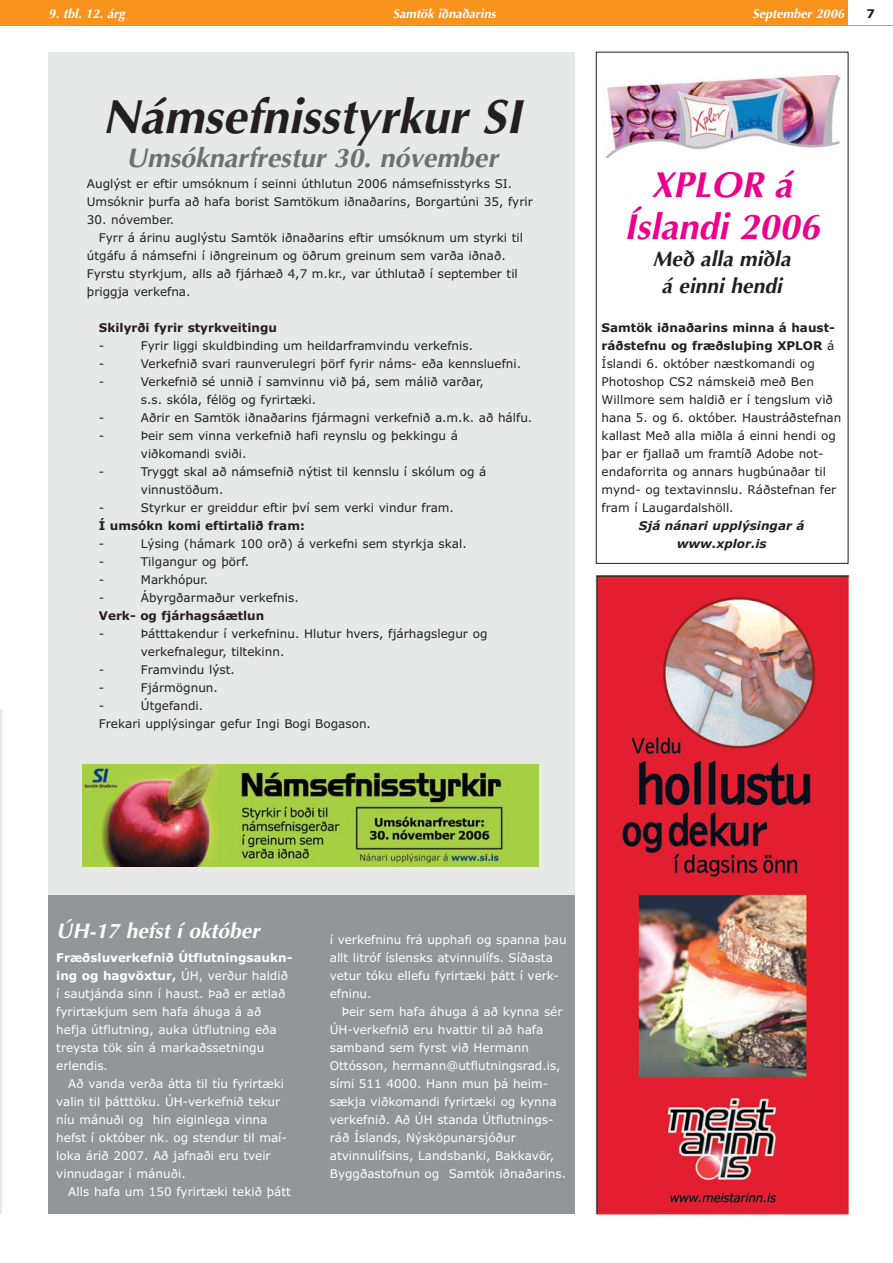
<style>
.page{position:relative;width:893px;height:1263px;background:#fff}
.page>*{position:absolute;margin:0;border:0;box-sizing:border-box;transform-origin:0 0}
.t1{font:italic 700 48px "Optima";color:#231f20}
.t2{font:italic 700 36px/42px "Optima";color:#ec008c;text-align:center}
.t3{font:italic 700 27px "Optima";color:#6d6f71}
.t4{font:italic 700 21px/27px "Optima";color:#231f20;text-align:center}
.t5{font:italic 700 21px "Optima";color:#fff}
.t6{font:italic 700 12.75px "Optima";color:#fff}
.t7{font:12px/18px "Verdana";color:#231f20}
.t8{font:12px/18px "Verdana";color:#fff}
.t9{font:700 12px "Verdana";color:#231f20}
.t10{font:italic 700 12px/18px "Verdana";color:#231f20;text-align:center}
.s1{font-weight:700}
</style>
<div class="page">
<div style="left:596px;top:52px;width:252px;height:512px;border:1px solid #231f20"></div>
<div style="left:49px;top:895px;width:525px;height:319px;background:#939598"></div>
<div style="left:49px;top:52px;width:525px;height:842px;background:#e7e8e8"></div>
<hr style="left:0;top:709px;width:2px;height:505px;background:#e7e8e8">
<div style="left:2px;top:0;width:890px;height:26px;background:#f7931d"></div>
<div style="left:848px;top:0;width:44px;height:25px;background:#fff"></div>
<hr style="left:0;top:0;width:2px;height:26px;background:#f7931d">
<img style="left:82px;top:764px;width:456px;height:103px">
<img style="left:605px;top:75px;width:236px;height:83px">
<img style="left:596px;top:575px;width:254px;height:640px">
<p class="t6" style="left:49px;top:8px;width:78px">9. tbl. 12. árg</p>
<p class="t6" style="left:392px;top:8px;width:105px">Samtök iðnaðarins</p>
<p class="t6" style="left:752px;top:8px;width:93px">September 2006</p>
<p class="t9" style="left:866px;top:9px;width:10px">7</p>
<h1 class="t1" style="left:102px;top:97px;width:421px">Námsefnisstyrkur SI</h1>
<h3 class="t3" style="left:126px;top:147px;width:373px">Umsóknarfrestur 30. nóvember</h3>
<p class="t7" style="left:87px;top:175px;width:447px">Auglýst er eftir umsóknum í seinni úthlutun 2006 námsefnisstyrks SI.<br>Umsóknir þurfa að hafa borist Samtökum iðnaðarins, Borgartúni 35, fyrir</p>
<p class="t7" style="left:87px;top:211px;width:89px">30. nóvember.</p>
<p class="t7" style="left:99px;top:229px;width:425px">Fyrr á árinu auglýstu Samtök iðnaðarins eftir umsóknum um styrki til</p>
<p class="t7" style="left:87px;top:247px;width:420px">útgáfu á námsefni í iðngreinum og öðrum greinum sem varða iðnað.</p>
<p class="t7" style="left:87px;top:265px;width:432px">Fyrstu styrkjum, alls að fjárhæð 4,7 m.kr., var úthlutað í september til</p>
<p class="t7" style="left:87px;top:283px;width:105px">þriggja verkefna.</p>
<p class="t9" style="left:99px;top:323px;width:180px">Skilyrði fyrir styrkveitingu</p>
<p class="t7" style="left:99px;top:337px;width:7px">-</p>
<p class="t7" style="left:141px;top:337px;width:334px">Fyrir liggi skuldbinding um heildarframvindu verkefnis.</p>
<p class="t7" style="left:99px;top:355px;width:7px">-</p>
<p class="t7" style="left:141px;top:355px;width:382px">Verkefnið svari raunverulegri þörf fyrir náms- eða kennsluefni.</p>
<p class="t7" style="left:99px;top:373px;width:7px">-</p>
<p class="t7" style="left:141px;top:373px;width:344px">Verkefnið sé unnið í samvinnu við þá, sem málið varðar, s.s. skóla, félög og fyrirtæki.</p>
<p class="t7" style="left:99px;top:409px;width:7px">-</p>
<p class="t7" style="left:141px;top:409px;width:393px">Aðrir en Samtök iðnaðarins fjármagni verkefnið a.m.k. að hálfu.</p>
<p class="t7" style="left:99px;top:427px;width:7px">-</p>
<p class="t7" style="left:141px;top:427px;width:318px">Þeir sem vinna verkefnið hafi reynslu og þekkingu á viðkomandi sviði.</p>
<p class="t7" style="left:99px;top:463px;width:7px">-</p>
<p class="t7" style="left:141px;top:463px;width:347px">Tryggt skal að námsefnið nýtist til kennslu í skólum og á vinnustöðum.</p>
<p class="t7" style="left:99px;top:499px;width:7px">-</p>
<p class="t7" style="left:141px;top:499px;width:314px">Styrkur er greiddur eftir því sem verki vindur fram.</p>
<p class="t9" style="left:99px;top:521px;width:207px">Í umsókn komi eftirtalið fram:</p>
<p class="t7" style="left:99px;top:535px;width:7px">-</p>
<p class="t7" style="left:141px;top:535px;width:327px">Lýsing (hámark 100 orð) á verkefni sem styrkja skal.</p>
<p class="t7" style="left:99px;top:553px;width:7px">-</p>
<p class="t7" style="left:141px;top:553px;width:110px">Tilgangur og þörf.</p>
<p class="t7" style="left:99px;top:571px;width:7px">-</p>
<p class="t7" style="left:141px;top:571px;width:69px">Markhópur.</p>
<p class="t7" style="left:99px;top:589px;width:7px">-</p>
<p class="t7" style="left:141px;top:589px;width:159px">Ábyrgðarmaður verkefnis.</p>
<p class="t9" style="left:99px;top:611px;width:167px">Verk- og fjárhagsáætlun</p>
<p class="t7" style="left:99px;top:625px;width:7px">-</p>
<p class="t7" style="left:141px;top:625px;width:348px">Þátttakendur í verkefninu. Hlutur hvers, fjárhagslegur og verkefnalegur, tiltekinn.</p>
<p class="t7" style="left:99px;top:661px;width:7px">-</p>
<p class="t7" style="left:141px;top:661px;width:96px">Framvindu lýst.</p>
<p class="t7" style="left:99px;top:679px;width:7px">-</p>
<p class="t7" style="left:141px;top:679px;width:78px">Fjármögnun.</p>
<p class="t7" style="left:99px;top:697px;width:7px">-</p>
<p class="t7" style="left:99px;top:697px;width:273px;text-indent:42px">Útgefandi.<br>Frekari upplýsingar gefur Ingi Bogi Bogason.</p>
<h2 class="t2" style="left:624px;top:168px;width:197px">XPLOR á<br>Íslandi 2006</h2>
<h3 class="t4" style="left:653px;top:248px;width:139px">Með alla miðla á einni hendi</h3>
<p class="t7" style="left:601px;top:319px;width:241px"><span class="s1">Samtök iðnaðarins minna á haust&shy;ráðstefnu og fræðsluþing XPLOR</span> á Íslandi 6. október næstkomandi og Photoshop CS2 námskeið með Ben Willmore sem haldið er í tengslum við hana 5. og 6. október. Haustráðstefnan kallast Með alla miðla á einni hendi og þar er fjallað um framtíð Adobe not&shy;endaforrita og annars hugbúnaðar til mynd- og textavinnslu. Ráðstefnan fer fram í Laugardalshöll.</p>
<p class="t10" style="left:639px;top:517px;width:167px">Sjá nánari upplýsingar á www.xplor.is</p>
<h3 class="t5" style="left:56px;top:922px;width:205px">ÚH-17 hefst í október</h3>
<p class="t8" style="left:56px;top:949px;width:238px"><span class="s1">Fræðsluverkefnið Útflutningsaukn&shy;ing og hagvöxtur,</span> ÚH, verður haldið í sautjánda sinn í haust. Það er ætlað fyrirtækjum sem hafa áhuga á að hefja útflutning, auka útflutning eða treysta tök sín á markaðssetningu erlendis.</p>
<p class="t8" style="left:56px;top:1075px;width:232px;text-indent:12px">Að vanda verða átta til tíu fyrirtæki valin til þátttöku. ÚH-verkefnið tekur níu mánuði og hin eiginlega vinna hefst í október nk. og stendur til maí&shy;loka árið 2007. Að jafnaði eru tveir vinnudagar í mánuði.</p>
<p class="t8" style="left:68px;top:1183px;width:224px">Alls hafa um 150 fyrirtæki tekið þátt</p>
<p class="t8" style="left:330px;top:931px;width:238px">í verkefninu frá upphafi og spanna þau allt litróf íslensks atvinnulífs. Síðasta vetur tóku ellefu fyrirtæki þátt í verk&shy;efninu.</p>
<p class="t8" style="left:330px;top:1003px;width:238px;text-indent:12px">Þeir sem hafa áhuga á að kynna sér ÚH-verkefnið eru hvattir til að hafa samband sem fyrst við Hermann Ottósson, hermann@utflutningsrad.is, sími 511 4000. Hann mun þá heim&shy;sækja viðkomandi fyrirtæki og kynna verkefnið. Að ÚH standa Útflutnings&shy;ráð Íslands, Nýsköpunarsjóður atvinnulífsins, Landsbanki, Bakkavör, Byggðastofnun og Samtök iðnaðarins.</p>
</div>
